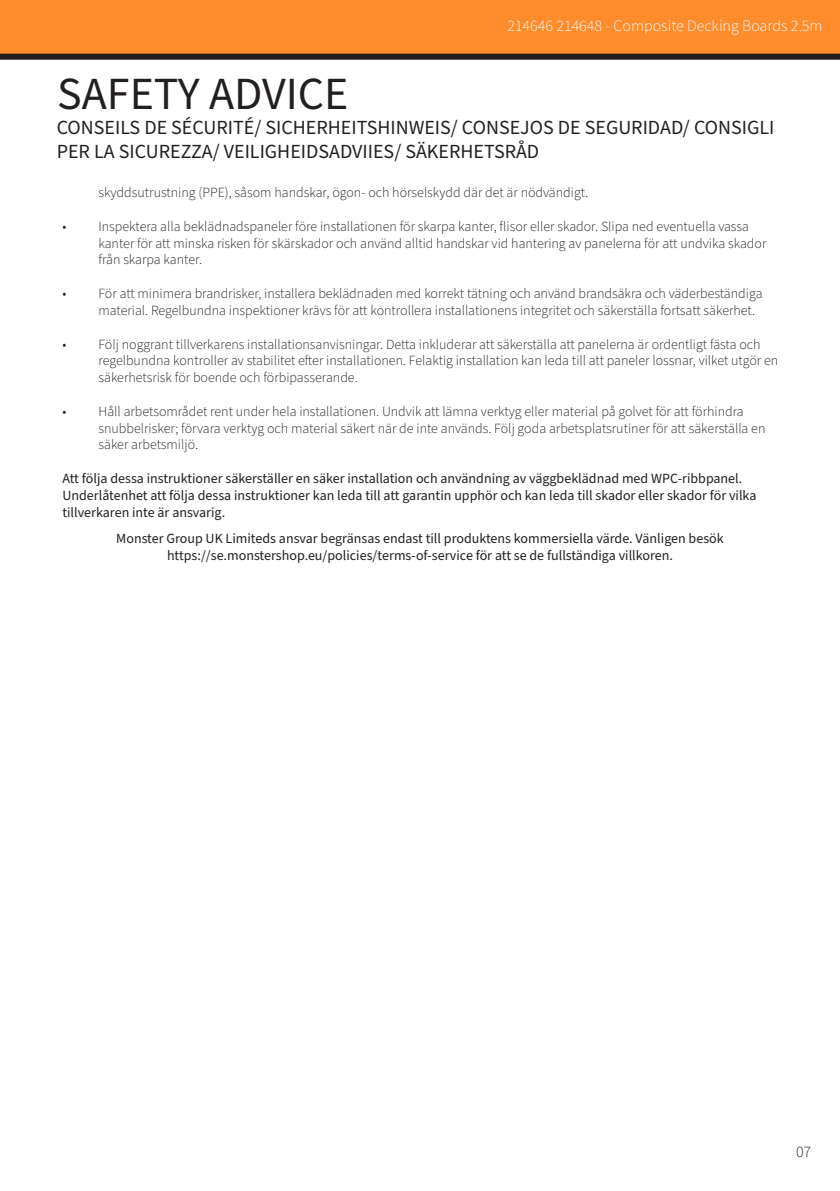
<style>
.page{position:relative;width:840px;height:1191px;background:#fff}
.page>*{position:absolute;margin:0;border:0;box-sizing:border-box;transform-origin:0 0}
.t1{font:46px "Source Sans Pro";color:#231f20}
.t2{font:20px/24px "Source Sans Pro";color:#231f20}
.t3{font:300 16px "Source Sans Pro";color:#fff}
.t4{font:300 16px "Source Sans Pro";color:#231f20}
.t5{font:300 14px/16.8px "Source Sans Pro";color:#231f20}
.t6{font:14px/16.8px "Source Sans Pro";color:#231f20}
</style>
<div class="page">
<div style="left:0;top:0;width:839px;height:57px;background:#ff8c2b"></div>
<div style="left:0;top:54px;width:839px;height:6px;background:#231f20"></div>
<p class="t3" style="left:507px;top:15px;width:316px">214646 214648 - Composite Decking Boards 2.5m</p>
<p class="t1" style="left:57px;top:63px;width:292px">SAFETY ADVICE</p>
<p class="t2" style="left:57px;top:115px;width:718px">CONSEILS DE SÉCURITÉ/ SICHERHEITSHINWEIS/ CONSEJOS DE SEGURIDAD/ CONSIGLI<br>PER LA SICUREZZA/ VEILIGHEIDSADVIIES/ SÄKERHETSRÅD</p>
<p class="t5" style="left:98px;top:185px;width:491px">skyddsutrustning (PPE), såsom handskar, ögon- och hörselskydd där det är nödvändigt.</p>
<p class="t5" style="left:98px;top:218px;width:669px;text-indent:-36px">• Inspektera alla beklädnadspaneler före installationen för skarpa kanter, flisor eller skador. Slipa ned eventuella vassa kanter för att minska risken för skärskador och använd alltid handskar vid hantering av panelerna för att undvika skador från skarpa kanter.</p>
<p class="t5" style="left:98px;top:285px;width:665px;text-indent:-36px">• För att minimera brandrisker, installera beklädnaden med korrekt tätning och använd brandsäkra och väderbeständiga material. Regelbundna inspektioner krävs för att kontrollera installationens integritet och säkerställa fortsatt säkerhet.</p>
<p class="t5" style="left:98px;top:336px;width:681px;text-indent:-36px">• Följ noggrant tillverkarens installationsanvisningar. Detta inkluderar att säkerställa att panelerna är ordentligt fästa och regelbundna kontroller av stabilitet efter installationen. Felaktig installation kan leda till att paneler lossnar, vilket utgör en säkerhetsrisk för boende och förbipasserande.</p>
<p class="t5" style="left:98px;top:403px;width:668px;text-indent:-36px">• Håll arbetsområdet rent under hela installationen. Undvik att lämna verktyg eller material på golvet för att förhindra snubbelrisker; förvara verktyg och material säkert när de inte används. Följ goda arbetsplatsrutiner för att säkerställa en säker arbetsmiljö.</p>
<p class="t6" style="left:62px;top:470px;width:695px">Att följa dessa instruktioner säkerställer en säker installation och användning av väggbeklädnad med WPC-ribbpanel.<br>Underlåtenhet att följa dessa instruktioner kan leda till att garantin upphör och kan leda till skador eller skador för vilka tillverkaren inte är ansvarig.</p>
<p class="t6" style="left:116px;top:530px;width:608px">Monster Group UK Limiteds ansvar begränsas endast till produktens kommersiella värde. Vänligen besök</p>
<p class="t6" style="left:167px;top:547px;width:507px">https://se.monstershop.eu/policies/terms-of-service för att se de fullständiga villkoren.</p>
<p class="t4" style="left:795px;top:1141px;width:17px">07</p>
</div>
